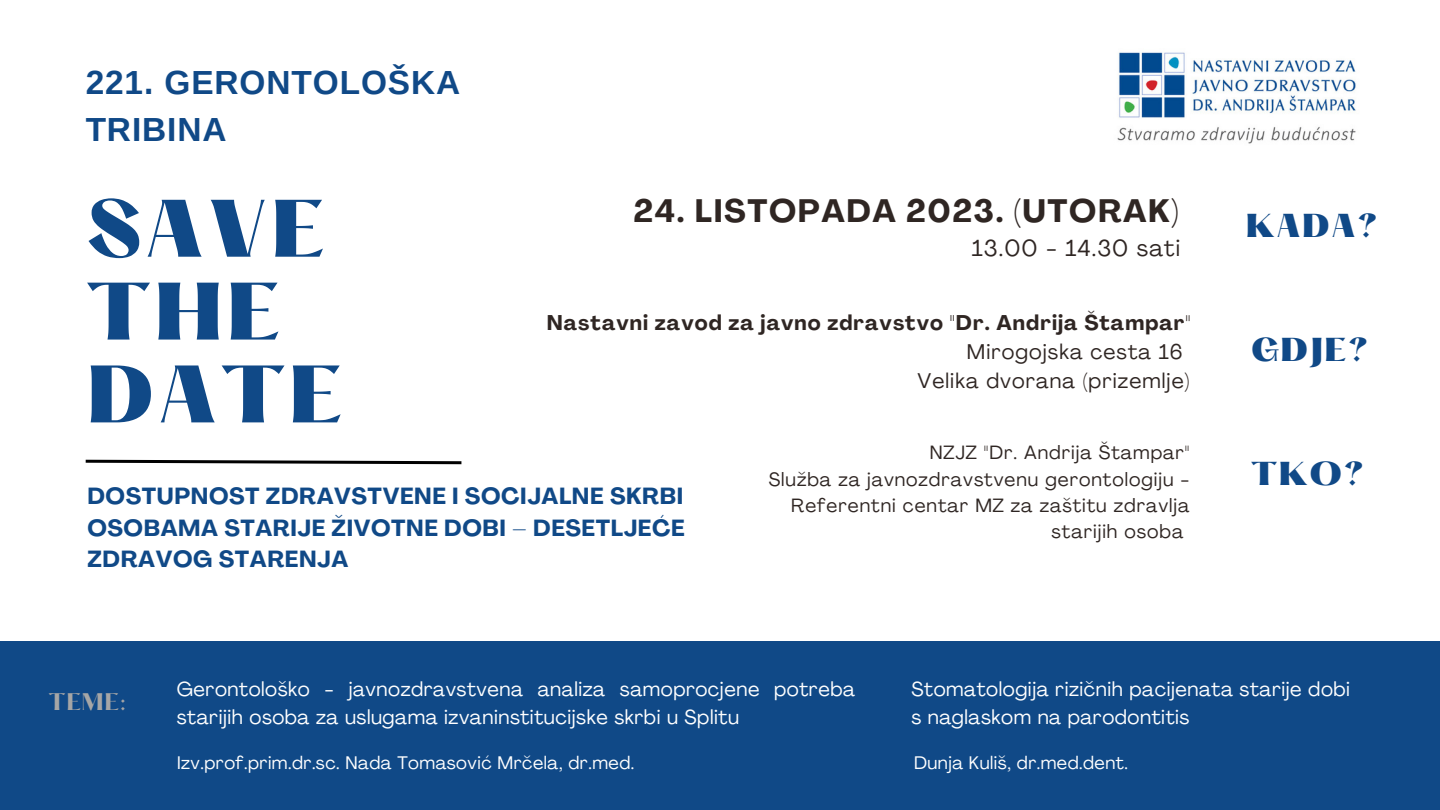
<style>
.page{position:relative;width:1440px;height:810px;background:#fff}
.page>*{position:absolute;margin:0;border:0;box-sizing:border-box;transform-origin:0 0}
.t1{font:900 71.1px/82.9px "Hatton";letter-spacing:.025em;color:#104987}
.t2{font:700 33.4px/46.5px "Arimo";letter-spacing:.03em;color:#104987}
.t3{font:700 32px "Agrandir";letter-spacing:.05em;color:#2f2623}
.t4{font:900 29px "Hatton";letter-spacing:.025em;color:#104987}
.t5{font:700 23px/31.5px "Agrandir";letter-spacing:.025em;color:#104987;text-align:justify}
.t6{font:23px "Agrandir";letter-spacing:.05em;color:#2f2623}
.t7{font:700 21px/29.2px "Agrandir";letter-spacing:.05em;color:#2f2623}
.t8{font:21px "Agrandir";letter-spacing:.05em;color:#2f2623}
.t9{font:700 21px "Hatton";color:#a6a6a6}
.t10{font:20px/27.8px "Agrandir";letter-spacing:.025em;color:#fff}
.t11{font:19px "Agrandir";letter-spacing:.05em;color:#2f2623}
.t12{font:18px "Agrandir";letter-spacing:.025em;color:#fff}
.s1{font-weight:400}
</style>
<div class="page">
<img style="left:1117px;top:52px;width:239px;height:92px">
<div style="left:0;top:641px;width:1440px;height:169px;background:#104987"></div>
<svg style="left:85px;top:459px;width:377px;height:6px"></svg>
<p class="t2" style="left:86px;top:59px;width:376px">221. GERONTOLOŠKA<br>TRIBINA</p>
<p class="t1" style="left:86px;top:195px;width:259px">SAVE<br>THE<br>DATE</p>
<p class="t3" style="left:633px;top:198px;width:547px">24. LISTOPADA 2023. (UTORAK)</p>
<p class="t6" style="left:972px;top:238px;width:210px">13.00 - 14.30 sati</p>
<p class="t7" style="left:967px;top:310px;width:225px;text-indent:-420px">Nastavni zavod za javno zdravstvo "Dr. Andrija Štampar<span class="s1">"<br>Mirogojska cesta 16</span></p>
<p class="t8" style="left:918px;top:372px;width:273px">Velika dvorana (prizemlje)</p>
<p class="t5" style="left:87px;top:483px;width:599px">DOSTUPNOST ZDRAVSTVENE I SOCIJALNE SKRBI OSOBAMA STARIJE ŽIVOTNE DOBI – DESETLJEĆE ZDRAVOG STARENJA</p>
<p class="t11" style="left:930px;top:445px;width:261px">NZJZ "Dr. Andrija Štampar"</p>
<p class="t11" style="left:769px;top:471px;width:422px">Služba za javnozdravstvenu gerontologiju -</p>
<p class="t11" style="left:791px;top:498px;width:400px">Referentni centar MZ za zaštitu zdravlja</p>
<p class="t11" style="left:1052px;top:524px;width:133px">starijih osoba</p>
<p class="t4" style="left:1246px;top:212px;width:134px">KADA?</p>
<p class="t4" style="left:1251px;top:336px;width:119px">GDJE?</p>
<p class="t4" style="left:1251px;top:460px;width:115px">TKO?</p>
<p class="t9" style="left:49px;top:692px;width:79px">TEME:</p>
<p class="t10" style="left:177px;top:677px;width:680px">Gerontološko - javnozdravstvena analiza samoprocjene potreba starijih osoba za uslugama izvaninstitucijske skrbi u Splitu</p>
<p class="t10" style="left:912px;top:677px;width:440px">Stomatologija rizičnih pacijenata starije dobi</p>
<p class="t10" style="left:912px;top:705px;width:279px">s naglaskom na parodontitis</p>
<p class="t12" style="left:177px;top:755px;width:459px">Izv.prof.prim.dr.sc. Nada Tomasović Mrčela, dr.med.</p>
<p class="t12" style="left:914px;top:755px;width:215px">Dunja Kuliš, dr.med.dent.</p>
</div>
